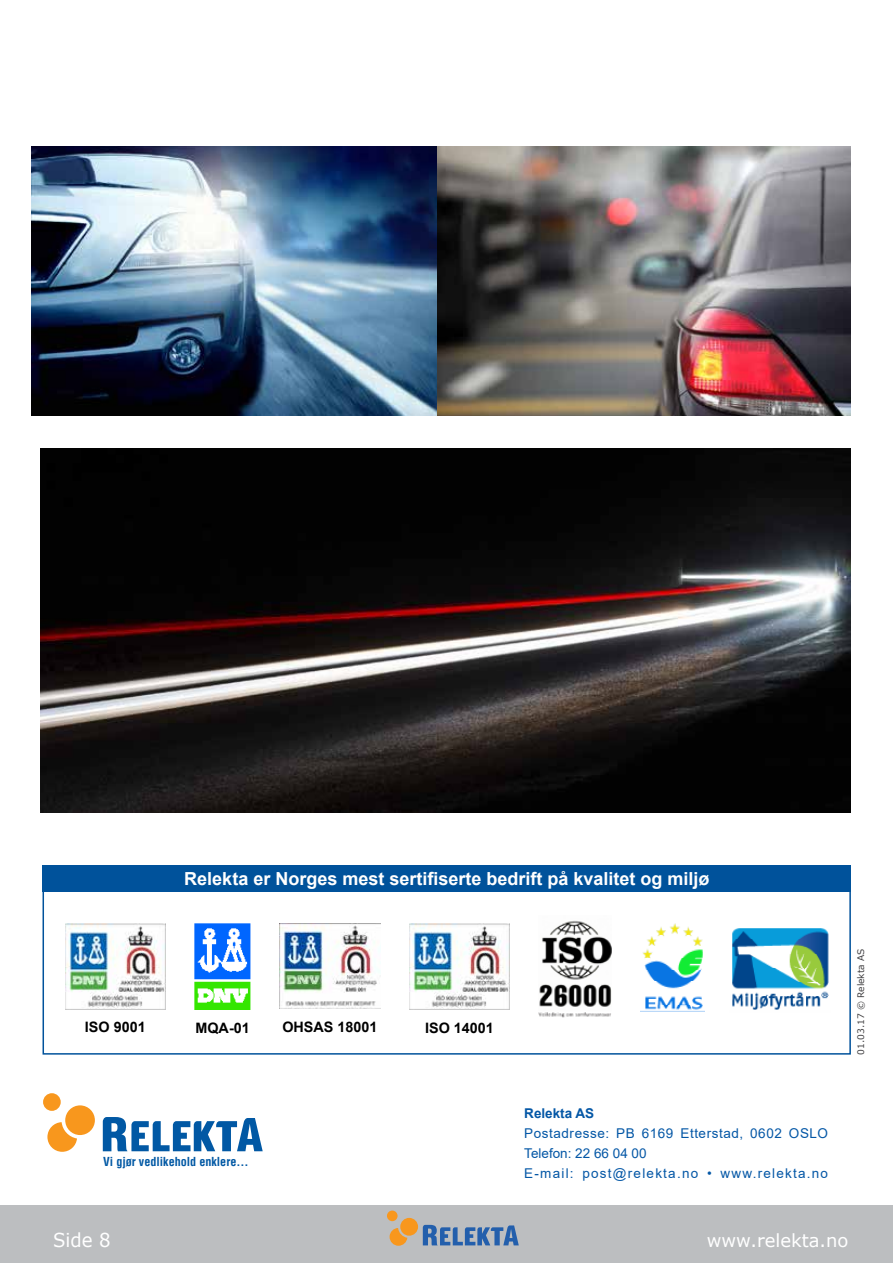
<style>
.page{position:relative;width:893px;height:1263px;background:#fff}
.page>*{position:absolute;margin:0;border:0;box-sizing:border-box;transform-origin:0 0}
.t1{font:19.2px "Verdana";color:#fff;scale:.95 1}
.t2{font:700 18px "Arial";color:#fff}
.t3{font:18px "Verdana";color:#fff}
.t4{font:700 14.4px "Arial";color:#000}
.t5{font:13.5px/19.8px "Arial";letter-spacing:.04em;color:#0457a6}
.t6{font:700 13.5px "Arial";color:#0457a6}
.t7{font:700 condensed 12.15px "Helvetica LT";color:#0158a4}
.t8{font:9px "Verdana";color:#414042}
</style>
<div class="page">
<div style="left:0;top:1205px;width:893px;height:58px;background:#bcbec0"></div>
<div style="left:387px;top:1210px;width:11px;height:11px;background:#f8971d;border-radius:50%"></div>
<svg style="left:389px;top:1228px;width:18px;height:18px"></svg>
<div style="left:400px;top:1218px;width:18px;height:18px;background:#f8971d;border-radius:50%"></div>
<svg style="left:423px;top:1225px;width:96px;height:20px"></svg>
<div style="left:43px;top:1093px;width:18px;height:18px;background:#f8971d;border-radius:50%"></div>
<svg style="left:47px;top:1122px;width:30px;height:30px"></svg>
<div style="left:65px;top:1105px;width:30px;height:30px;background:#f8971d;border-radius:50%"></div>
<svg style="left:103px;top:1117px;width:160px;height:34px"></svg>
<img style="left:40px;top:449px;width:810px;height:363px">
<img style="left:32px;top:147px;width:406px;height:268px">
<img style="left:438px;top:147px;width:412px;height:268px">
<div style="left:43px;top:875px;width:808px;height:179px;border:2px solid #00529b"></div>
<img style="left:65px;top:924px;width:100px;height:85px">
<img style="left:280px;top:924px;width:100px;height:84px">
<img style="left:409px;top:924px;width:101px;height:85px">
<img style="left:640px;top:924px;width:64px;height:87px">
<img style="left:732px;top:928px;width:97px;height:82px">
<div style="left:43px;top:865px;width:808px;height:26px;background:#00529b"></div>
<img style="left:538px;top:920px;width:73px;height:98px">
<img style="left:195px;top:924px;width:55px;height:85px">
<h2 class="t2" style="left:184px;top:866px;width:527px">Relekta er Norges mest sertifiserte bedrift på kvalitet og miljø</h2>
<p class="t4" style="left:85px;top:1017px;width:62px">ISO 9001</p>
<p class="t4" style="left:195px;top:1017px;width:56px">MQA-01</p>
<p class="t4" style="left:282px;top:1017px;width:97px">OHSAS 18001</p>
<p class="t4" style="left:425px;top:1017px;width:70px">ISO 14001</p>
<p class="t8" style="left:855px;top:1054px;width:108px;rotate:-90deg">01.03.17 © Relekta AS</p>
<p class="t7" style="left:103px;top:1154px;width:147px">Vi gjør vedlikehold enklere...</p>
<p class="t6" style="left:524px;top:1104px;width:72px">Relekta AS</p>
<p class="t5" style="left:524px;top:1123px;width:305px">Postadresse: PB 6169 Etterstad, 0602 OSLO<br>Telefon: 22 66 04 00<br>E-mail: post@relekta.no • www.relekta.no</p>
<h1 class="t1" style="left:53px;top:1226px;width:62px">Side 8</h1>
<h2 class="t3" style="left:707px;top:1228px;width:143px">www.relekta.no</h2>
</div>
